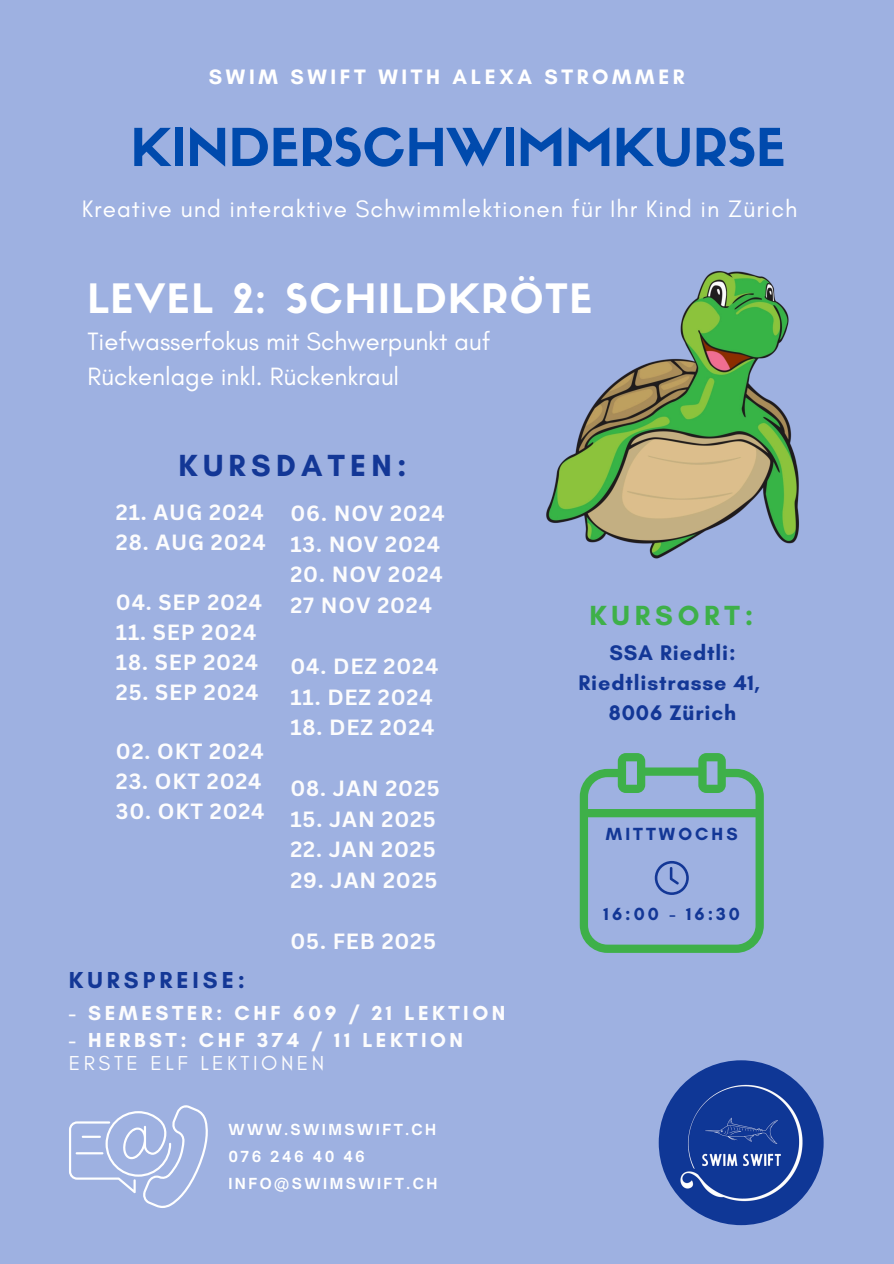
<style>
.page{position:relative;width:894px;height:1264px;background:#fff}
.page>*{position:absolute;margin:0;border:0;box-sizing:border-box;transform-origin:0 0}
.t1{font:51.15px "Sifonn Basic";color:#004aad}
.t2{font:39.75px "Sifonn Basic";letter-spacing:.04em;color:#fff}
.t3{font:700 31.05px "Glacial Indifference";letter-spacing:.17em;color:#133796}
.t4{font:700 28.2px "Glacial Indifference";letter-spacing:.17em;color:#3eb049}
.t5{font:25.5px/34.8px "Glacial Indifference";color:#fff}
.t6{font:24.3px "Glacial Indifference";letter-spacing:.04em;color:#fff}
.t7{font:700 23.55px "Glacial Indifference";letter-spacing:.17em;color:#133796}
.t8{font:700 21.6px/30px "Glacial Indifference";letter-spacing:.04em;color:#133796;text-align:center}
.t9{font:700 21.45px/30.5px "Canva Sans";letter-spacing:.04em;color:#fcfcfd}
.t10{font:700 21.3px "Glacial Indifference";letter-spacing:.17em;color:#fff}
.t11{font:700 20.7px "Glacial Indifference";letter-spacing:.17em;color:#fcfcfd}
.t12{font:20.7px "Glacial Indifference";letter-spacing:.17em;color:#fcfcfd}
.t13{font:700 17.85px "Glacial Indifference";letter-spacing:.17em;color:#133796}
.t14{font:700 14.55px "Open Sauce One";letter-spacing:.17em;color:#fff}
</style>
<div class="page">
<div style="left:0;top:0;width:893px;height:1263px;background:#9eb1e1"></div>
<img style="left:658px;top:1060px;width:165px;height:165px;border-radius:50%">
<svg style="left:69px;top:1105px;width:139px;height:102px"></svg>
<hr style="left:76px;top:1152px;width:27px;height:2px;background:#fff">
<svg style="left:579px;top:753px;width:184px;height:199px"></svg>
<img style="left:546px;top:271px;width:253px;height:288px">
<p class="t10" style="left:209px;top:64px;width:477px">SWIM SWIFT WITH ALEXA STROMMER</p>
<h4 class="t1" style="left:131px;top:128px;width:656px">KINDERSCHWIMMKURSE</h4>
<p class="t6" style="left:82px;top:194px;width:717px">Kreative und interaktive Schwimmlektionen für Ihr Kind in Zürich</p>
<p class="t2" style="left:87px;top:283px;width:506px">LEVEL 2: SCHILDKRÖTE</p>
<p class="t5" style="left:87px;top:324px;width:404px">Tiefwasserfokus mit Schwerpunkt auf<br>Rückenlage inkl. Rückenkraul</p>
<h3 class="t3" style="left:178px;top:446px;width:230px">KURSDATEN:</h3>
<h6 class="t9" style="left:116px;top:497px;width:149px">21. AUG 2024</h6>
<h6 class="t9" style="left:116px;top:526px;width:151px">28. AUG 2024</h6>
<h6 class="t9" style="left:116px;top:586px;width:148px">04. SEP 2024</h6>
<h6 class="t9" style="left:116px;top:616px;width:142px">11. SEP 2024</h6>
<h6 class="t9" style="left:116px;top:646px;width:144px">18. SEP 2024</h6>
<h6 class="t9" style="left:116px;top:676px;width:144px">25. SEP 2024</h6>
<h6 class="t9" style="left:116px;top:735px;width:149px">02. OKT 2024</h6>
<h6 class="t9" style="left:116px;top:765px;width:147px">23. OKT 2024</h6>
<h6 class="t9" style="left:116px;top:795px;width:150px">30. OKT 2024</h6>
<h6 class="t9" style="left:290px;top:498px;width:156px">06. NOV 2024</h6>
<h6 class="t9" style="left:290px;top:528px;width:151px">13. NOV 2024</h6>
<h6 class="t9" style="left:290px;top:559px;width:154px">20. NOV 2024<br>27 NOV 2024</h6>
<h6 class="t9" style="left:290px;top:650px;width:149px">04. DEZ 2024</h6>
<h6 class="t9" style="left:290px;top:681px;width:144px">11. DEZ 2024</h6>
<h6 class="t9" style="left:290px;top:711px;width:145px">18. DEZ 2024</h6>
<h6 class="t9" style="left:290px;top:772px;width:151px">08. JAN 2025</h6>
<h6 class="t9" style="left:290px;top:803px;width:147px">15. JAN 2025</h6>
<h6 class="t9" style="left:290px;top:833px;width:147px">22. JAN 2025</h6>
<h6 class="t9" style="left:290px;top:864px;width:148px">29. JAN 2025</h6>
<h6 class="t9" style="left:290px;top:925px;width:147px">05. FEB 2025</h6>
<p class="t7" style="left:69px;top:965px;width:177px">KURSPREISE:</p>
<p class="t11" style="left:69px;top:999px;width:438px">- SEMESTER: CHF 609 / 21 LEKTION</p>
<p class="t11" style="left:69px;top:1026px;width:395px">- HERBST: CHF 374 / 11 LEKTION</p>
<p class="t12" style="left:69px;top:1050px;width:257px">ERSTE ELF LEKTIONEN</p>
<h1 class="t14" style="left:228px;top:1120px;width:209px">WWW.SWIMSWIFT.CH</h1>
<h5 class="t14" style="left:228px;top:1147px;width:138px">076 246 40 46</h5>
<p class="t14" style="left:228px;top:1174px;width:210px">INFO@SWIMSWIFT.CH</p>
<p class="t4" style="left:589px;top:598px;width:165px">KURSORT:</p>
<p class="t8" style="left:578px;top:637px;width:183px">SSA Riedtli:<br>Riedtlistrasse 41,<br>8006 Zürich</p>
<h2 class="t13" style="left:605px;top:823px;width:133px">MITTWOCHS</h2>
<h5 class="t13" style="left:603px;top:902px;width:138px">16:00 - 16:30</h5>
</div>
